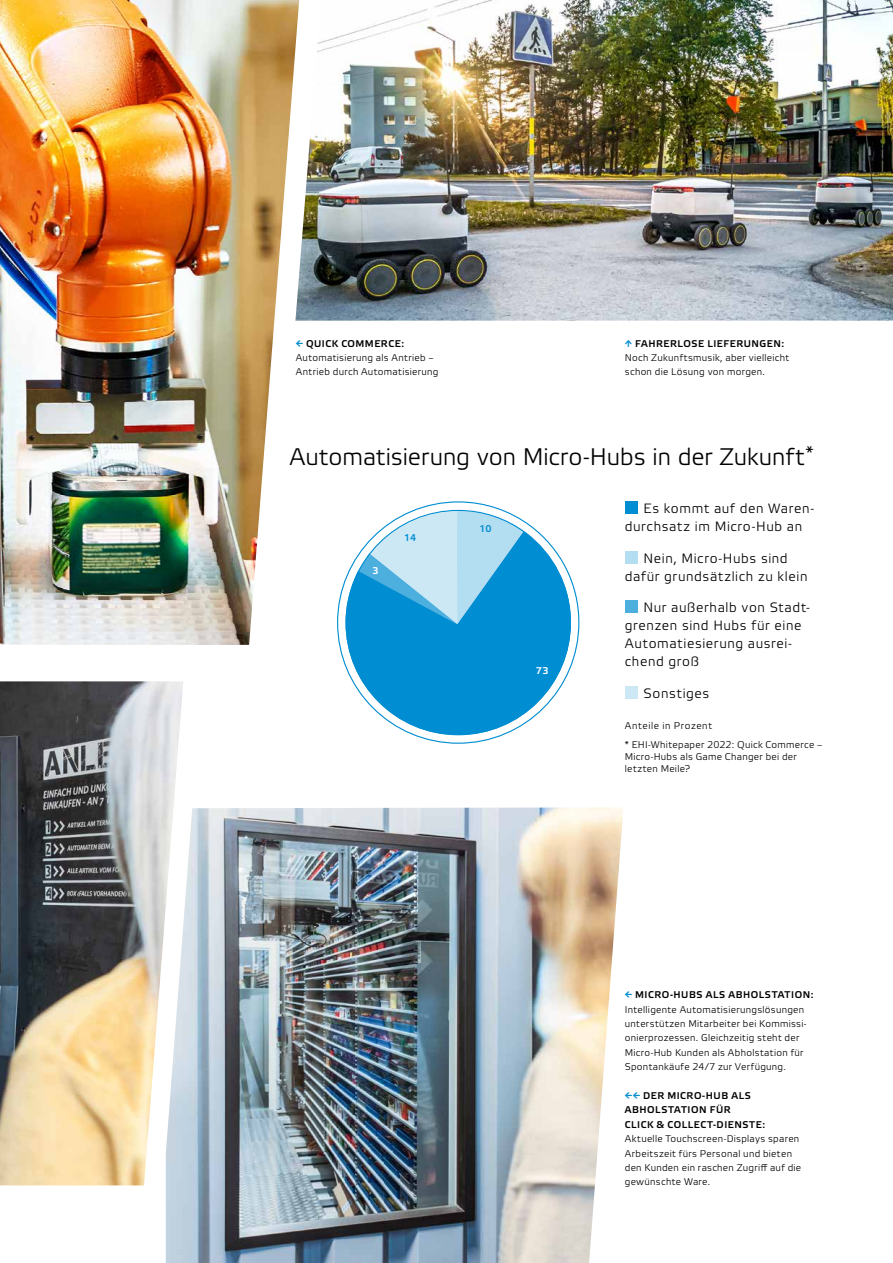
<style>
.page{position:relative;width:893px;height:1263px;background:#fff}
.page>*{position:absolute;margin:0;border:0;box-sizing:border-box;transform-origin:0 0}
.t1{font:300 24px "Wanzl Etelka";color:#000}
.t2{font:300 13.5px/18px "Wanzl Etelka";letter-spacing:.045em;color:#000}
.t3{font:300 9.75px/14.4px "Wanzl Etelka";letter-spacing:.03em;color:#000}
.t4{font:500 9.75px/14.4px "Wanzl Etelka";letter-spacing:.05em;color:#000}
.t5{font:500 9.75px "Wanzl Etelka";color:#008dd1}
.t6{font:500 9.75px "Wanzl Etelka";color:#fff}
.s1{font-weight:500;color:#008dd1}
.s2{font-weight:500}
.s3{color:#008dd1}
</style>
<div class="page">
<img style="left:0;top:0;width:295px;height:645px">
<img style="left:0;top:681px;width:183px;height:504px">
<img style="left:166px;top:807px;width:457px;height:456px">
<img style="left:295px;top:0;width:598px;height:321px">
<svg style="left:337px;top:501px;width:243px;height:243px"></svg>
<svg style="left:345px;top:509px;width:226px;height:227px"></svg>
<svg style="left:345px;top:531px;width:226px;height:204px;fill:#008dd1"></svg>
<svg style="left:358px;top:511px;width:166px;height:113px;background:#83c7e8"></svg>
<div style="left:625px;top:501px;width:13px;height:13px;background:#008dd1"></div>
<div style="left:625px;top:551px;width:13px;height:13px;background:#b3ddf1"></div>
<div style="left:625px;top:600px;width:13px;height:13px;background:#4dafde"></div>
<div style="left:625px;top:686px;width:13px;height:13px;background:#cde8f5"></div>
<p class="t3" style="left:296px;top:336px;width:144px"><span class="s1">←</span> <span class="s2">QUICK COMMERCE:<br></span>Automatisierung als Antrieb –<br>Antrieb durch Automatisierung</p>
<p class="t3" style="left:625px;top:336px;width:166px"><span class="s1">↑</span> <span class="s2">FAHRERLOSE LIEFERUNGEN:<br></span>Noch Zukunftsmusik, aber vielleicht schon die Lösung von morgen.</p>
<h1 class="t1" style="left:289px;top:443px;width:526px">Automatisierung von Micro-Hubs in der Zukunft<sup>*</sup></h1>
<p class="t6" style="left:372px;top:565px;width:8px">3</p>
<p class="t5" style="left:404px;top:532px;width:14px">14</p>
<p class="t5" style="left:479px;top:523px;width:14px">10</p>
<p class="t6" style="left:536px;top:665px;width:14px">73</p>
<h2 class="t2" style="left:625px;top:500px;width:191px;text-indent:19px">Es kommt auf den Waren&shy;durchsatz im Micro-Hub an</h2>
<h2 class="t2" style="left:625px;top:549px;width:184px;text-align:center">Nein, Micro-Hubs sind<br>dafür grundsätzlich zu klein</h2>
<h2 class="t2" style="left:625px;top:599px;width:187px;text-indent:19px">Nur außerhalb von Stadt&shy;grenzen sind Hubs für eine<br>Automatiesierung ausrei&shy;chend groß</h2>
<h2 class="t2" style="left:643px;top:684px;width:67px">Sonstiges</h2>
<p class="t3" style="left:625px;top:716px;width:199px;line-height:19.2px">Anteile in Prozent<br>* EHI-Whitepaper 2022: Quick Commerce –</p>
<p class="t3" style="left:625px;top:751px;width:173px;line-height:11.7px">Micro-Hubs als Game Changer bei der letzten Meile?</p>
<p class="t3" style="left:625px;top:988px;width:190px"><span class="s1">←</span> <span class="s2">MICRO-HUBS ALS ABHOLSTATION:<br></span>Intelligente Automatisierungslösungen unterstützen Mitarbeiter bei Kommissi&shy;onierprozessen. Gleichzeitig steht der Micro-Hub Kunden als Abholstation für Spontankäufe 24/7 zur Verfügung.</p>
<p class="t4" style="left:625px;top:1089px;width:142px"><span class="s3">←←</span> DER MICRO-HUB ALS<br>ABHOLSTATION FÜR<br>CLICK &amp; COLLECT-DIENSTE:</p>
<p class="t3" style="left:625px;top:1132px;width:178px">Aktuelle Touchscreen-Displays sparen Arbeitszeit fürs Personal und bieten den Kunden ein raschen Zugriff auf die gewünschte Ware.</p>
</div>
